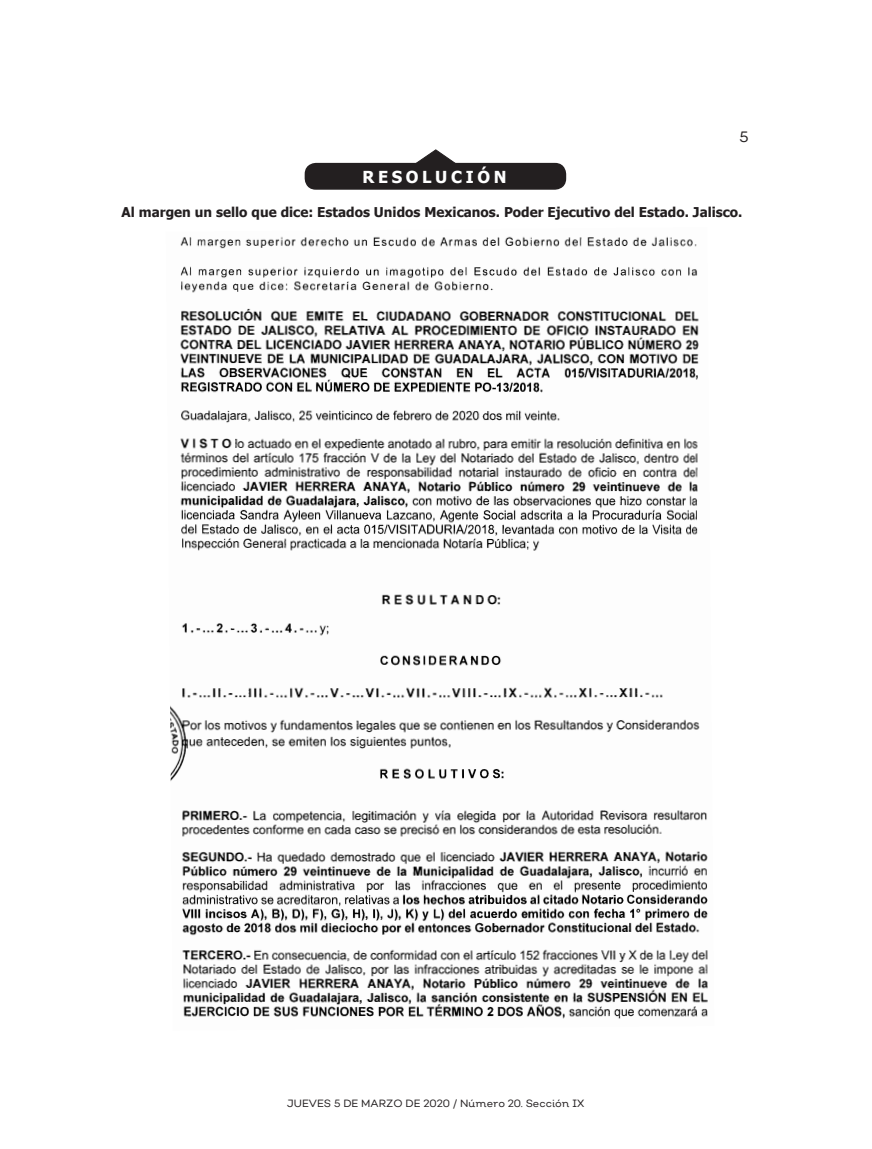
<style>
.page{position:relative;width:872px;height:1149px;background:#fff}
.page>*{position:absolute;margin:0;border:0;box-sizing:border-box;transform-origin:0 0}
._02_último_renglón2{font:700 16.5px "Tahoma";letter-spacing:.22em;color:#fff}
.t1{font:15px "Nutmeg Headline";color:#231f20}
._02_último_renglón2-2{font:700 13.5px "Tahoma";color:#231f20}
.t2{font:10.5px "Nutmeg Headline";color:#231f20}
</style>
<div class="page">
<div style="left:305px;top:163px;width:260px;height:26px;background:#231f20;border-radius:10px"></div>
<div style="left:305px;top:163px;width:261px;height:27px;border:1px solid #231f20;border-radius:10px"></div>
<svg style="left:415px;top:149px;width:42px;height:15px"></svg>
<img style="left:170px;top:236px;width:538px;height:783px">
<p class="t1" style="left:739px;top:127px;width:11px">5</p>
<p class="_02_último_renglón2" style="left:362px;top:165px;width:145px">RESOLUCIÓN</p>
<p class="_02_último_renglón2-2" style="left:122px;top:203px;width:622px">Al margen un sello que dice: Estados Unidos Mexicanos. Poder Ejecutivo del Estado. Jalisco.</p>
<p class="t2" style="left:287px;top:1096px;width:298px">JUEVES 5 DE MARZO DE 2020 / Número 20. Sección IX</p>
</div>
